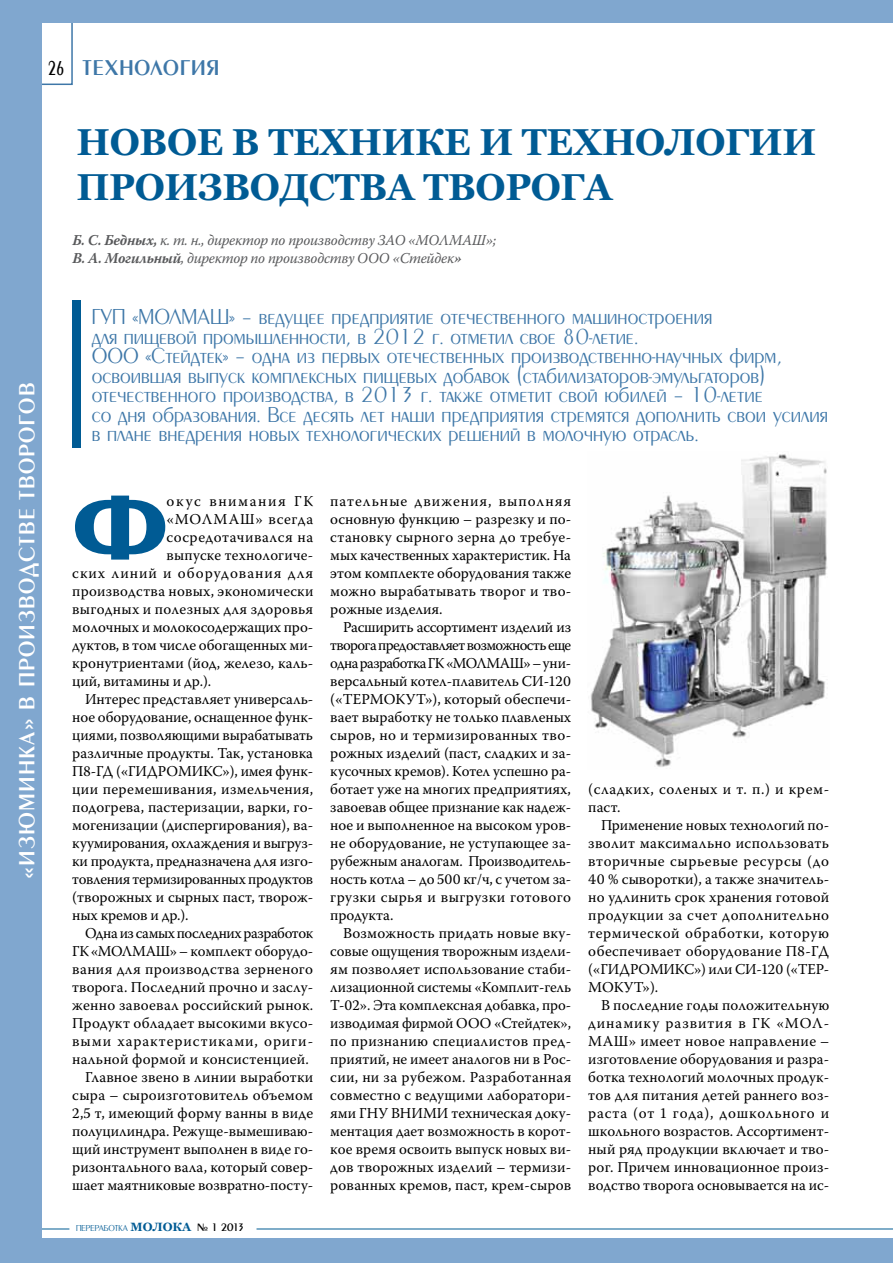
<style>
.page{position:relative;width:893px;height:1263px;background:#fff}
.page>*{position:absolute;margin:0;border:0;box-sizing:border-box;transform-origin:0 0}
.t1{font:700 96px "Penta";color:#005b94}
.t2{font:700 37.5px "Georgia";letter-spacing:-.01em;color:#005b94}
.t3{font:23.1px "Penta Demi";letter-spacing:.05em;color:#fff}
.t4{font:300 22.5px/19.5px "Penta";color:#3e77a8}
.t5{font:22.5px "Penta Demi";letter-spacing:.025em;color:#3e77a8}
.t6{font:21px "Penta Demi";color:#000;scale:.7 1}
.t7{font:15px/18px "Warnock Pro";letter-spacing:.005em;color:#000;text-align:justify}
.t8{font:italic 15px/18px "Warnock Pro";letter-spacing:-.02em;color:#58595b}
.t9{font:15px "Warnock Pro";letter-spacing:-.015em;color:#000}
.t10{font:15px/18px "Warnock Pro";letter-spacing:.035em;color:#000}
.t11{font:15px "Warnock Pro";letter-spacing:-.02em;color:#000}
.t12{font:15px "Warnock Pro";letter-spacing:-.035em;color:#000}
.t13{font:15px "Warnock Pro";letter-spacing:.06em;color:#000}
.t14{font:15px "Warnock Pro";letter-spacing:.065em;color:#000}
.t15{font:15px "Warnock Pro";letter-spacing:.105em;color:#000}
.t16{font:15px "Warnock Pro";letter-spacing:.045em;color:#000}
.t17{font:300 9px "Penta";color:#005b94}
.s1{font-weight:700}
.s2{font-family:"Georgia";font-weight:700;font-size:12px}
.s3{font-family:"Penta Demi";font-weight:400;font-size:11.25px;color:#000}
</style>
<div class="page">
<hr style="left:256px;top:1228px;width:637px;height:1px;background:#005b94">
<hr style="left:0;top:1228px;width:69px;height:1px;background:#005b94">
<div style="left:0;top:1238px;width:893px;height:25px;background:#80a7cf"></div>
<div style="left:72px;top:300px;width:9px;height:148px;background:#005b94"></div>
<img style="left:590px;top:454px;width:238px;height:313px">
<div style="left:40px;top:21px;width:33px;height:64px;background:#fff;border:2px solid #3e77a8"></div>
<div style="left:0;top:0;width:893px;height:23px;background:#80a7cf"></div>
<div style="left:0;top:0;width:42px;height:1263px;background:#80a7cf"></div>
<h3 class="t6" style="left:48px;top:58px;width:25px">26</h3>
<h3 class="t5" style="left:83px;top:56px;width:138px">технология</h3>
<h3 class="t3" style="left:15px;top:879px;width:497px;rotate:-90deg">«Изюмин ка» в производстве творогов</h3>
<h2 class="t2" style="left:77px;top:118px;width:589px">Новое в технике и техноло</h2>
<h2 class="t2" style="left:725px;top:118px;width:93px">гии</h2>
<h2 class="t2" style="left:77px;top:163px;width:539px">производства творога</h2>
<p class="t8" style="left:72px;top:230px;width:425px"><span class="s1">Б. С. Бедных,</span> к. т. н., директор по производству ЗАО «МОЛМАШ»;<br><span class="s1">В. А. Могильный</span>, директор по производству ООО «Стейдек<span class="s1">»</span></p>
<p class="t4" style="left:92px;top:308px;width:738px">ГУП «МОЛМАШ» – ведущее предприятие отечественного машиностроения<br>для пищевой промышленности, в 2012 г. отметил свое 80-летие.<br>ООО «Стейдтек» – одна из первых отечественных производственно-научных фирм, освоившая выпуск комплексных пищевых добавок (стабилизаторов-эмульгаторов) отечественного производства, в 2013 г. также отметит свой юбилей – 10-летие<br>со дня образования. Все десять лет наши предприятия стремятся дополнить свои усилия в плане внедрения новых технологических решений в молочную отрасль.</p>
<h1 class="t1" style="left:72px;top:476px;width:97px">Ф</h1>
<p class="t15" style="left:167px;top:492px;width:148px">окус внимания ГК</p>
<p class="t16" style="left:167px;top:510px;width:148px">«МОЛМАШ» всегда</p>
<p class="t10" style="left:167px;top:527px;width:148px">сосредотачивался на</p>
<p class="t7" style="left:167px;top:545px;width:148px">выпуске технологиче-</p>
<p class="t14" style="left:72px;top:564px;width:242px">ских линий и оборудования для</p>
<p class="t7" style="left:72px;top:581px;width:243px">производства новых, экономически</p>
<p class="t7" style="left:72px;top:599px;width:242px">выгодных и полезных для здоровья</p>
<p class="t7" style="left:72px;top:617px;width:242px">молочных и молокосодержащих про-</p>
<p class="t7" style="left:72px;top:635px;width:242px">дуктов, в том числе обогащенных ми-</p>
<p class="t7" style="left:72px;top:653px;width:242px">кронутриентами (йод, железо, каль-</p>
<p class="t7" style="left:72px;top:671px;width:140px">ций, витамины и др.).</p>
<p class="t7" style="left:85px;top:689px;width:230px">Интерес представляет универсаль-</p>
<p class="t7" style="left:72px;top:707px;width:242px">ное оборудование, оснащенное функ-</p>
<p class="t7" style="left:72px;top:725px;width:242px">циями, позволяющими вырабатывать</p>
<p class="t7" style="left:72px;top:743px;width:242px">различные продукты. Так, установка</p>
<p class="t7" style="left:72px;top:761px;width:242px">П8-ГД («ГИДРОМИКС»), имея функ-</p>
<p class="t7" style="left:72px;top:779px;width:243px">ции перемешивания, измельчения,</p>
<p class="t7" style="left:72px;top:797px;width:242px">подогрева, пастеризации, варки, го-</p>
<p class="t7" style="left:72px;top:815px;width:242px">могенизации (диспергирования), ва-</p>
<p class="t9" style="left:72px;top:834px;width:242px">куумирования, охлаждения и выгруз-</p>
<p class="t9" style="left:72px;top:852px;width:242px">ки продукта, предназначена для изго-</p>
<p class="t11" style="left:72px;top:870px;width:242px">товления термизированных продуктов</p>
<p class="t7" style="left:72px;top:887px;width:242px">(творожных и сырных паст, творож-</p>
<p class="t9" style="left:72px;top:906px;width:118px">ных кремов и др.).</p>
<p class="t12" style="left:85px;top:924px;width:230px">Одна из самых последних разработок</p>
<p class="t7" style="left:72px;top:941px;width:242px">ГК «МОЛМАШ» – комплект оборудо-</p>
<p class="t7" style="left:72px;top:959px;width:242px">вания для производства зерненого</p>
<p class="t7" style="left:72px;top:977px;width:242px">творога. Последний прочно и заслу-</p>
<p class="t7" style="left:72px;top:995px;width:242px">женно завоевал российский рынок.</p>
<p class="t7" style="left:72px;top:1013px;width:242px">Продукт обладает высокими вкусо-</p>
<p class="t13" style="left:72px;top:1032px;width:242px">выми характеристиками, ориги-</p>
<p class="t7" style="left:72px;top:1049px;width:238px">нальной формой и консистенцией.</p>
<p class="t7" style="left:85px;top:1067px;width:230px">Главное звено в линии выработки</p>
<p class="t7" style="left:72px;top:1085px;width:243px">сыра – сыроизготовитель объемом</p>
<p class="t7" style="left:72px;top:1103px;width:242px">2,5 т, имеющий форму ванны в виде</p>
<p class="t7" style="left:72px;top:1121px;width:242px">полуцилиндра. Режуще-вымешиваю-</p>
<p class="t7" style="left:72px;top:1139px;width:242px">щий инструмент выполнен в виде го-</p>
<p class="t7" style="left:72px;top:1157px;width:242px">ризонтального вала, который совер-</p>
<p class="t7" style="left:72px;top:1175px;width:242px">шает маятниковые возвратно-посту-</p>
<p class="t17" style="left:76px;top:1224px;width:170px">ПЕРЕРАБОТКА <span class="s2">МОЛОКА</span> <span class="s3">№ 1 2013</span></p>
<p class="t7" style="left:330px;top:491px;width:242px">пательные движения, выполняя основную функцию – разрезку и по&shy;становку сырного зерна до требуе&shy;мых качественных характеристик. На этом комплекте оборудования также можно вырабатывать творог и тво&shy;рожные изделия.</p>
<p class="t7" style="left:330px;top:617px;width:243px;text-indent:13px">Расширить ассортимент изделий из творога предоставляет возможность еще одна разработка ГК «МОЛМАШ» – уни&shy;версальный котел-плавитель СИ-120 («ТЕРМОКУТ»), который обеспечи&shy;вает выработку не только плавленых сыров, но и термизированных тво&shy;рожных изделий (паст, сладких и за&shy;кусочных кремов). Котел успешно ра&shy;ботает уже на многих предприятиях, завоевав общее признание как надеж&shy;ное и выполненное на высоком уров&shy;не оборудование, не уступающее за&shy;рубежным аналогам. Производитель&shy;ность котла – до 500 кг/ч, с учетом за&shy;грузки сырья и выгрузки готового продукта.</p>
<p class="t7" style="left:330px;top:923px;width:243px;text-indent:13px">Возможность придать новые вку&shy;совые ощущения творожным издели&shy;ям позволяет использование стаби&shy;лизационной системы «Комплит-гель Т-02». Эта комплексная добавка, про&shy;изводимая фирмой ООО «Стейдтек», по признанию специалистов пред&shy;приятий, не имеет аналогов ни в Рос&shy;сии, ни за рубежом. Разработанная совместно с ведущими лаборатори&shy;ями ГНУ ВНИМИ техническая доку&shy;ментация дает возможность в корот&shy;кое время освоить выпуск новых ви&shy;дов творожных изделий – термизи&shy;рованных кремов, паст, крем-сыров</p>
<p class="t10" style="left:588px;top:779px;width:241px">(сладких, соленых и т. п.) и крем&shy;паст.</p>
<p class="t7" style="left:588px;top:815px;width:243px;text-indent:13px">Применение новых технологий по&shy;зволит максимально использовать вторичные сырьевые ресурсы (до 40 % сыворотки), а также значитель&shy;но удлинить срок хранения готовой продукции за счет дополнительно термической обработки, которую обеспечивает оборудование П8-ГД («ГИДРОМИКС») или СИ-120 («ТЕР-МОКУТ»).</p>
<p class="t7" style="left:588px;top:995px;width:243px;text-indent:13px">В последние годы положительную динамику развития в ГК «МОЛ-МАШ» имеет новое направление – изготовление оборудования и разра&shy;ботка технологий молочных продук&shy;тов для питания детей раннего воз&shy;раста (от 1 года), дошкольного и школьного возрастов. Ассортимент&shy;ный ряд продукции включает и тво&shy;рог. Причем инновационное произ&shy;водство творога основывается на ис-</p>
</div>
